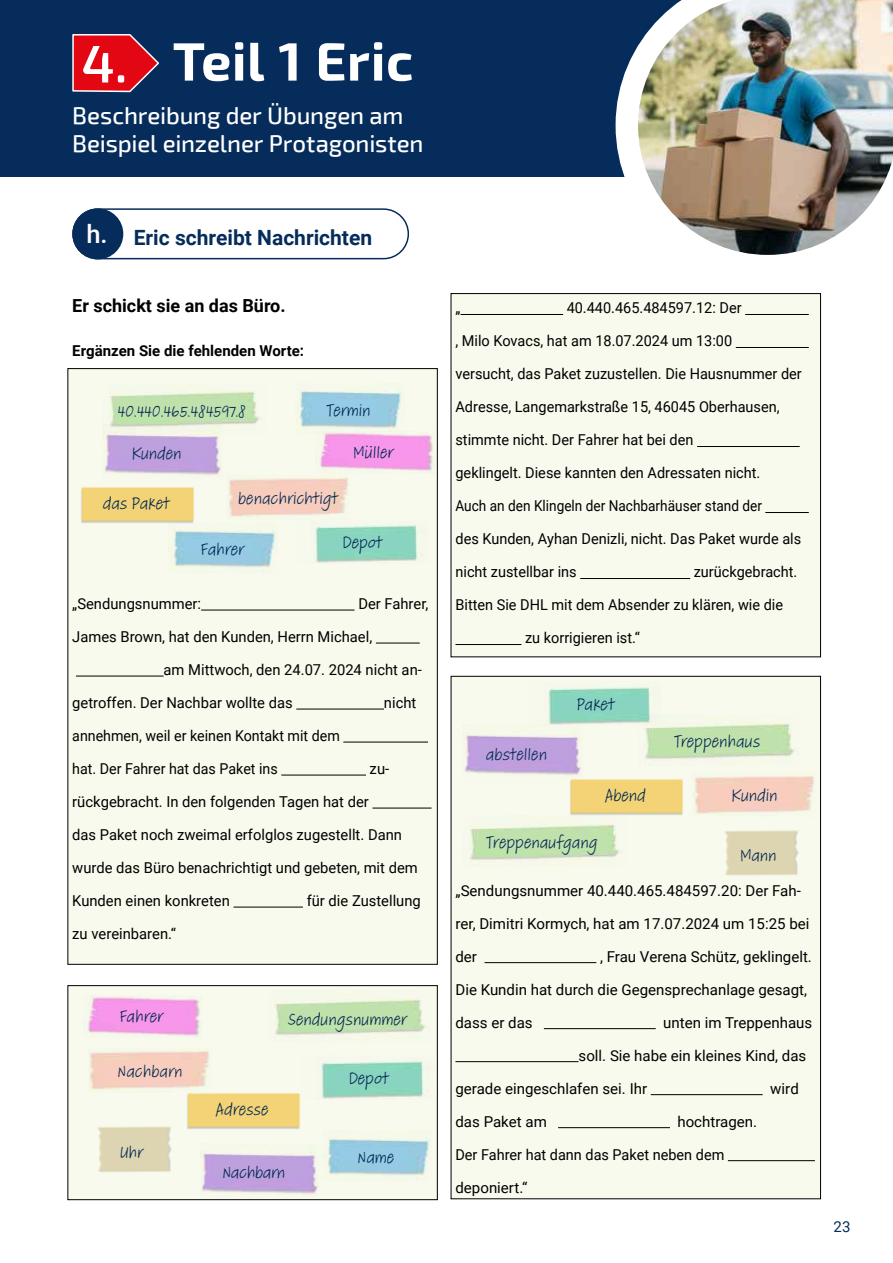
<style>
.page{position:relative;width:893px;height:1263px;background:#fff}
.page>*{position:absolute;margin:0;border:0;box-sizing:border-box;transform-origin:0 0}
.t1{font:700 54px "Exo 2";letter-spacing:.005em;color:#fff}
.t2{font:500 24px/28.5px "Exo 2";letter-spacing:-.005em;color:#fff}
.t3{font:700 21px "Roboto";color:#052c5a}
.t4{font:18px "Adobe Handwriting Tiffany";color:#052c5a;scale:.9 1}
.t5{font:700 18px "Roboto";color:#000}
.t6{font:18px "Adobe Handwriting Tiffany";letter-spacing:-.02em;color:#052c5a;scale:.9 1}
.t7{font:15px/33px "Roboto";color:#000}
.t8{font:15px "Roboto";color:#000;scale:.95 1}
.t9{font:700 15px "Roboto";color:#000}
.t10{font:15px "Roboto";color:#052c5a}
.s1{font-weight:400;font-size:52.95px}
.s2{font-weight:500;font-size:25.5px;color:#fff}
</style>
<div class="page">
<div style="left:0;top:0;width:893px;height:177px;background:#052c5a"></div>
<svg style="left:615px;top:46px;width:207px;height:254px"></svg>
<img style="left:638px;top:0;width:255px;height:255px">
<svg style="left:72px;top:34px;width:87px;height:59px"></svg>
<div style="left:68px;top:369px;width:369px;height:595px;background:#f8faed"></div>
<div style="left:68px;top:985px;width:369px;height:215px;background:#f8faed"></div>
<div style="left:68px;top:985px;width:369px;height:215px;border:1px solid #000"></div>
<div style="left:451px;top:294px;width:369px;height:363px;background:#f8faed"></div>
<div style="left:451px;top:293px;width:370px;height:364px;border:1px solid #000"></div>
<div style="left:451px;top:676px;width:369px;height:523px;background:#f8faed"></div>
<hr style="left:484px;top:962px;width:112px;height:1px;background:#000">
<hr style="left:544px;top:1028px;width:112px;height:1px;background:#000">
<hr style="left:455px;top:1061px;width:123px;height:1px;background:#000">
<hr style="left:651px;top:1094px;width:112px;height:1px;background:#000">
<hr style="left:558px;top:1127px;width:112px;height:1px;background:#000">
<hr style="left:728px;top:1160px;width:87px;height:1px;background:#000">
<hr style="left:460px;top:314px;width:103px;height:1px;background:#000">
<hr style="left:745px;top:314px;width:64px;height:1px;background:#000">
<hr style="left:736px;top:347px;width:73px;height:1px;background:#000">
<hr style="left:697px;top:446px;width:103px;height:1px;background:#000">
<hr style="left:765px;top:512px;width:44px;height:1px;background:#000">
<hr style="left:580px;top:578px;width:110px;height:1px;background:#000">
<hr style="left:455px;top:644px;width:66px;height:1px;background:#000">
<div style="left:72px;top:208px;width:337px;height:51px;border:2px solid #052c5a;border-radius:25px"></div>
<div style="left:73px;top:209px;width:50px;height:50px;background:#052c5a;border-radius:50%"></div>
<div style="left:72px;top:208px;width:51px;height:51px;border:2px solid #052c5a;border-radius:50%"></div>
<img style="left:109px;top:390px;width:150px;height:34px">
<img style="left:275px;top:998px;width:150px;height:42px">
<img style="left:644px;top:722px;width:150px;height:42px">
<img style="left:469px;top:823px;width:150px;height:42px">
<img style="left:295px;top:383px;width:106px;height:45px">
<img style="left:169px;top:523px;width:106px;height:48px">
<img style="left:323px;top:1131px;width:106px;height:48px">
<img style="left:103px;top:424px;width:119px;height:51px">
<img style="left:200px;top:1145px;width:120px;height:55px">
<img style="left:463px;top:727px;width:118px;height:48px">
<img style="left:316px;top:431px;width:118px;height:41px">
<img style="left:88px;top:996px;width:114px;height:41px">
<img style="left:228px;top:477px;width:120px;height:43px">
<img style="left:89px;top:1050px;width:120px;height:43px">
<img style="left:560px;top:772px;width:254px;height:45px">
<img style="left:177px;top:1087px;width:123px;height:42px">
<img style="left:315px;top:525px;width:108px;height:38px">
<img style="left:321px;top:1061px;width:108px;height:38px">
<img style="left:544px;top:687px;width:118px;height:38px">
<hr style="left:201px;top:610px;width:154px;height:1px;background:#000">
<hr style="left:376px;top:643px;width:44px;height:1px;background:#000">
<hr style="left:76px;top:676px;width:88px;height:1px;background:#000">
<hr style="left:296px;top:709px;width:88px;height:1px;background:#000">
<hr style="left:343px;top:742px;width:85px;height:1px;background:#000">
<hr style="left:281px;top:775px;width:85px;height:1px;background:#000">
<hr style="left:372px;top:808px;width:60px;height:1px;background:#000">
<hr style="left:234px;top:907px;width:69px;height:1px;background:#000">
<img style="left:97px;top:1122px;width:85px;height:50px">
<img style="left:724px;top:830px;width:74px;height:46px">
<img style="left:81px;top:487px;width:123px;height:38px">
<h1 class="t1" style="left:81px;top:29px;width:333px"><span class="s1">4.</span> Teil 1 Eric</h1>
<h2 class="t2" style="left:72px;top:102px;width:353px">Beschreibung der Übungen am<br>Beispiel einzelner Protagonisten</h2>
<h3 class="t3" style="left:86px;top:223px;width:287px"><span class="s2">h.</span> Eric schreibt Nachrichten</h3>
<p class="t5" style="left:72px;top:293px;width:215px">Er schickt sie an das Büro.</p>
<p class="t9" style="left:72px;top:340px;width:233px">Ergänzen Sie die fehlenden Worte:</p>
<p class="t4" style="left:117px;top:399px;width:145px">40.440.465.484597.8</p>
<p class="t4" style="left:131px;top:441px;width:57px">Kunden</p>
<p class="t4" style="left:326px;top:397px;width:51px">Termin</p>
<p class="t4" style="left:353px;top:439px;width:47px">Müller</p>
<p class="t4" style="left:103px;top:491px;width:76px">das Paket</p>
<p class="t4" style="left:238px;top:485px;width:113px">benachrichtigt</p>
<p class="t4" style="left:200px;top:537px;width:51px">Fahrer</p>
<p class="t4" style="left:342px;top:530px;width:47px">Depot</p>
<p class="t7" style="left:72px;top:586px;width:130px">„Sendungsnummer:</p>
<p class="t7" style="left:358px;top:586px;width:72px">Der Fahrer,</p>
<p class="t7" style="left:72px;top:619px;width:301px">James Brown, hat den Kunden, Herrn Michael,</p>
<p class="t7" style="left:164px;top:652px;width:260px">am Mittwoch, den 24.07. 2024 nicht an-</p>
<p class="t7" style="left:72px;top:685px;width:222px">getroffen. Der Nachbar wollte das</p>
<p class="t7" style="left:384px;top:685px;width:34px">nicht</p>
<p class="t8" style="left:72px;top:725px;width:283px">annehmen, weil er keinen Kontakt mit dem</p>
<p class="t8" style="left:72px;top:758px;width:218px">hat. Der Fahrer hat das Paket ins</p>
<p class="t7" style="left:370px;top:751px;width:21px">zu-</p>
<p class="t7" style="left:72px;top:784px;width:298px">rückgebracht. In den folgenden Tagen hat der</p>
<p class="t7" style="left:72px;top:817px;width:331px">das Paket noch zweimal erfolglos zugestellt. Dann</p>
<p class="t7" style="left:72px;top:850px;width:347px">wurde das Büro benachrichtigt und gebeten, mit dem</p>
<p class="t7" style="left:72px;top:883px;width:159px">Kunden einen konkreten</p>
<p class="t7" style="left:307px;top:883px;width:116px">für die Zustellung</p>
<p class="t7" style="left:72px;top:916px;width:105px">zu vereinbaren.“</p>
<p class="t4" style="left:119px;top:1003px;width:51px">Fahrer</p>
<p class="t4" style="left:117px;top:1058px;width:74px">Nachbarn</p>
<p class="t4" style="left:119px;top:1139px;width:28px">Uhr</p>
<p class="t4" style="left:288px;top:1006px;width:134px">Sendungsnummer</p>
<p class="t4" style="left:215px;top:1097px;width:61px">Adresse</p>
<p class="t6" style="left:222px;top:1160px;width:72px">Nachbarn</p>
<p class="t4" style="left:348px;top:1066px;width:47px">Depot</p>
<p class="t4" style="left:357px;top:1145px;width:43px">Name</p>
<p class="t7" style="left:567px;top:291px;width:176px">40.440.465.484597.12: Der</p>
<p class="t7" style="left:455px;top:324px;width:278px">, Milo Kovacs, hat am 18.07.2024 um 13:00</p>
<p class="t7" style="left:455px;top:357px;width:348px">versucht, das Paket zuzustellen. Die Hausnummer der</p>
<p class="t7" style="left:455px;top:390px;width:326px">Adresse, Langemarkstraße 15, 46045 Oberhausen,</p>
<p class="t7" style="left:455px;top:423px;width:240px">stimmte nicht. Der Fahrer hat bei den</p>
<p class="t7" style="left:455px;top:456px;width:308px">geklingelt. Diese kannten den Adressaten nicht.<br>Auch an den Klingeln der Nachbarhäuser stand der</p>
<p class="t7" style="left:455px;top:522px;width:347px">des Kunden, Ayhan Denizli, nicht. Das Paket wurde als</p>
<p class="t7" style="left:455px;top:555px;width:123px">nicht zustellbar ins</p>
<p class="t7" style="left:694px;top:555px;width:105px">zurückgebracht.</p>
<p class="t7" style="left:455px;top:588px;width:329px">Bitten Sie DHL mit dem Absender zu klären, wie die</p>
<p class="t7" style="left:525px;top:621px;width:116px">zu korrigieren ist.“</p>
<p class="t7" style="left:455px;top:291px;width:6px">„</p>
<p class="t4" style="left:486px;top:741px;width:69px">abstellen</p>
<p class="t4" style="left:576px;top:691px;width:44px">Paket</p>
<p class="t4" style="left:604px;top:783px;width:47px">Abend</p>
<p class="t4" style="left:486px;top:829px;width:126px">Treppenaufgang</p>
<p class="t4" style="left:674px;top:729px;width:98px">Treppenhaus</p>
<p class="t4" style="left:731px;top:783px;width:53px">Kundin</p>
<p class="t4" style="left:739px;top:843px;width:43px">Mann</p>
<p class="t7" style="left:455px;top:873px;width:347px">„Sendungsnummer 40.440.465.484597.20: Der Fah-</p>
<p class="t7" style="left:455px;top:906px;width:355px">rer, Dimitri Kormych, hat am 17.07.2024 um 15:25 bei</p>
<p class="t7" style="left:455px;top:939px;width:23px">der</p>
<p class="t7" style="left:600px;top:939px;width:213px">, Frau Verena Schütz, geklingelt.</p>
<p class="t7" style="left:455px;top:972px;width:353px">Die Kundin hat durch die Gegensprechanlage gesagt,</p>
<p class="t7" style="left:455px;top:1005px;width:79px">dass er das</p>
<p class="t7" style="left:663px;top:1005px;width:151px">unten im Treppenhaus</p>
<p class="t7" style="left:579px;top:1038px;width:229px">soll. Sie habe ein kleines Kind, das</p>
<p class="t7" style="left:455px;top:1071px;width:193px">gerade eingeschlafen sei. Ihr</p>
<p class="t7" style="left:770px;top:1071px;width:30px">wird</p>
<p class="t7" style="left:455px;top:1104px;width:93px">das Paket am</p>
<p class="t7" style="left:455px;top:1104px;width:303px;text-indent:222px">hochtragen.<br>Der Fahrer hat dann das Paket neben dem</p>
<p class="t7" style="left:455px;top:1170px;width:73px">deponiert.“</p>
<p class="t10" style="left:834px;top:1216px;width:18px">23</p>
</div>
